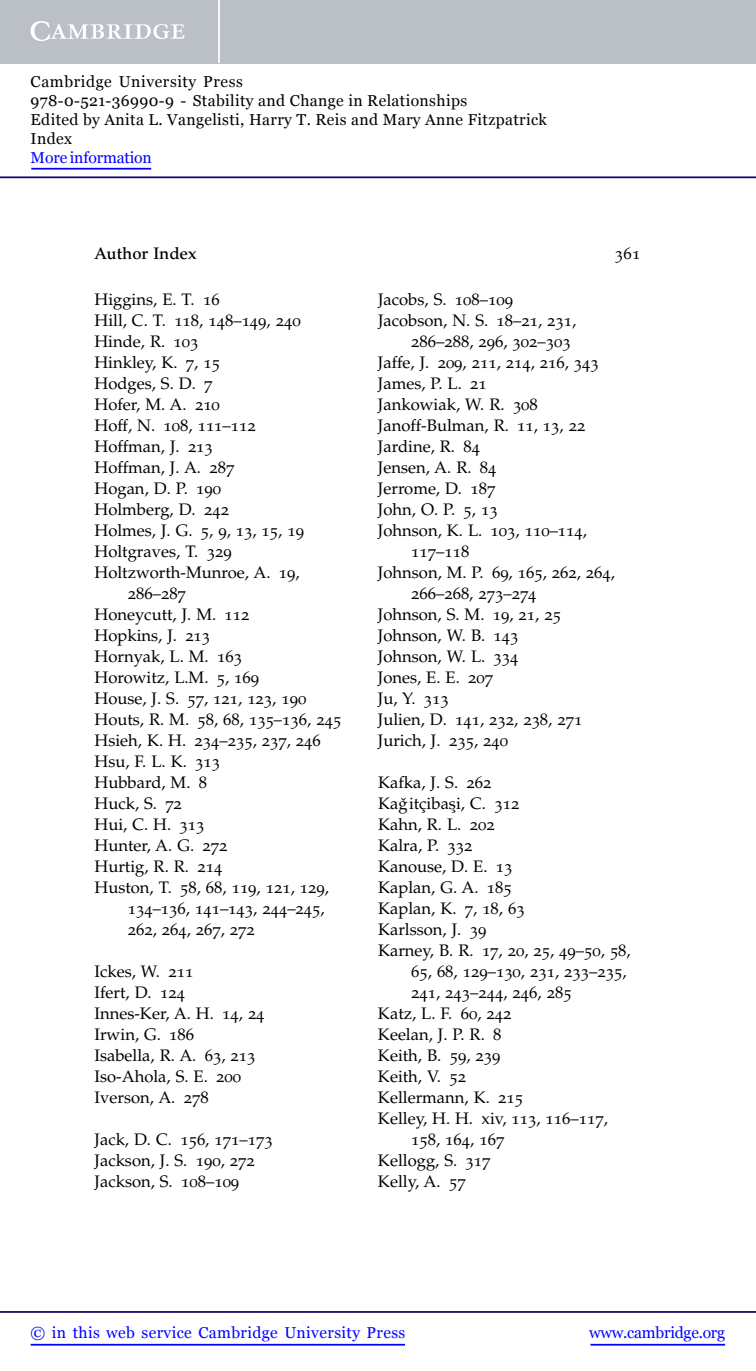
<style>
.page{position:relative;width:756px;height:1371px;background:#fff}
.page>*{position:absolute;margin:0;border:0;box-sizing:border-box;transform-origin:0 0}
.t1{font:16.62px/21px "Palatino";color:#000}
.t2{font:16.62px "Palatino SC";color:#000}
.t3{font:500 16.62px "Palatino";color:#000}
.t4{font:15.75px/18.9px "Georgia";letter-spacing:.025em;color:#000}
.t5{font:15.75px "Georgia";letter-spacing:.025em;color:#00f}
.t6{font:15.75px "Georgia";letter-spacing:-.015em;color:#00f}
.t7{font:15.75px "Georgia";letter-spacing:-.01em;color:#00f}
.s1{font-family:"Palatino SC"}
.s2{font-family:"Palatino"}
</style>
<div class="page">
<div style="left:0;top:0;width:756px;height:63px;background:#bac0c6"></div>
<svg style="left:31px;top:21px;width:154px;height:20px"></svg>
<hr style="left:218px;top:0;width:2px;height:63px;background:#fff">
<hr style="left:0;top:176px;width:756px;height:2px;background:#150666">
<hr style="left:591px;top:1343px;width:134px;height:2px;background:#00f">
<hr style="left:0;top:1310px;width:756px;height:2px;background:#150666">
<hr style="left:31px;top:1343px;width:374px;height:2px;background:#00f">
<hr style="left:31px;top:168px;width:120px;height:2px;background:#00f">
<p class="t4" style="left:31px;top:72px;width:518px">Cambridge University Press<br>978-0-521-36990-9 - Stability and Change in Relationships<br>Edited by Anita L. Vangelisti, Harry T. Reis and Mary Anne Fitzpatrick Index</p>
<p class="t7" style="left:31px;top:148px;width:123px">More information</p>
<p class="t3" style="left:94px;top:247px;width:104px">Author Index</p>
<p class="t2" style="left:615px;top:247px;width:27px">361</p>
<p class="t1" style="left:378px;top:290px;width:137px">Jacobs, S. <span class="s1">108</span>–<span class="s1">109</span></p>
<p class="t1" style="left:378px;top:311px;width:200px">Jacobson, N. S. <span class="s1">18</span>–<span class="s1">21</span>, <span class="s1">231</span>,</p>
<p class="t2" style="left:411px;top:334px;width:161px">286<span class="s2">–</span>288<span class="s2">,</span> 296<span class="s2">,</span> 302<span class="s2">–</span>303</p>
<p class="t2" style="left:378px;top:355px;width:222px"><span class="s2">Jaffe, J.</span> 209<span class="s2">,</span> 211<span class="s2">,</span> 214<span class="s2">,</span> 216<span class="s2">,</span> 343</p>
<p class="t1" style="left:378px;top:374px;width:110px">James, P. L. <span class="s1">21</span></p>
<p class="t1" style="left:378px;top:395px;width:161px">Jankowiak, W. R. <span class="s1">308</span></p>
<p class="t1" style="left:378px;top:416px;width:209px">Janoff-Bulman, R. <span class="s1">11</span>, <span class="s1">13</span>, <span class="s1">22</span></p>
<p class="t1" style="left:378px;top:437px;width:104px">Jardine, R. <span class="s1">84</span></p>
<p class="t1" style="left:378px;top:458px;width:120px">Jensen, A. R. <span class="s1">84</span></p>
<p class="t1" style="left:378px;top:479px;width:119px">Jerrome, D. <span class="s1">187</span></p>
<p class="t1" style="left:378px;top:500px;width:121px">John, O. P. <span class="s1">5</span>, <span class="s1">13</span></p>
<p class="t1" style="left:378px;top:521px;width:211px">Johnson, K. L. <span class="s1">103</span>, <span class="s1">110</span>–<span class="s1">114</span>,</p>
<p class="t2" style="left:411px;top:544px;width:60px">117<span class="s2">–</span>118</p>
<p class="t1" style="left:378px;top:563px;width:239px">Johnson, M. P. <span class="s1">69</span>, <span class="s1">165</span>, <span class="s1">262</span>, <span class="s1">264</span>,</p>
<p class="t2" style="left:411px;top:586px;width:127px">266<span class="s2">–</span>268<span class="s2">,</span> 273<span class="s2">–</span>274</p>
<p class="t1" style="left:378px;top:605px;width:185px">Johnson, S. M. <span class="s1">19</span>, <span class="s1">21</span>, <span class="s1">25</span></p>
<p class="t1" style="left:378px;top:626px;width:142px">Johnson, W. B. <span class="s1">143</span></p>
<p class="t1" style="left:378px;top:647px;width:142px">Johnson, W. L. <span class="s1">334</span></p>
<p class="t1" style="left:378px;top:668px;width:117px">Jones, E. E. <span class="s1">207</span></p>
<p class="t1" style="left:378px;top:689px;width:73px">Ju, Y. <span class="s1">313</span></p>
<p class="t1" style="left:378px;top:710px;width:206px">Julien, D. <span class="s1">141</span>, <span class="s1">232</span>, <span class="s1">238</span>, <span class="s1">271</span></p>
<p class="t1" style="left:378px;top:731px;width:132px">Jurich, J. <span class="s1">235</span>, <span class="s1">240</span></p>
<p class="t1" style="left:378px;top:773px;width:115px">Kafka, J. S. <span class="s1">262</span></p>
<p class="t1" style="left:378px;top:794px;width:143px">Kagˇ itçibas¸i, C. <span class="s1">312</span></p>
<p class="t1" style="left:378px;top:815px;width:118px">Kahn, R. L. <span class="s1">202</span></p>
<p class="t1" style="left:378px;top:836px;width:96px">Kalra, P. <span class="s1">332</span></p>
<p class="t1" style="left:378px;top:857px;width:136px">Kanouse, D. E. <span class="s1">13</span></p>
<p class="t1" style="left:378px;top:878px;width:135px">Kaplan, G. A. <span class="s1">185</span></p>
<p class="t1" style="left:378px;top:899px;width:148px">Kaplan, K. <span class="s1">7</span>, <span class="s1">18</span>, <span class="s1">63</span></p>
<p class="t1" style="left:378px;top:920px;width:110px">Karlsson, J. <span class="s1">39</span></p>
<p class="t1" style="left:378px;top:941px;width:254px">Karney, B. R. <span class="s1">17</span>, <span class="s1">20</span>, <span class="s1">25</span>, <span class="s1">49</span>–<span class="s1">50</span>, <span class="s1">58</span>,</p>
<p class="t2" style="left:411px;top:964px;width:217px">65<span class="s2">,</span> 68<span class="s2">,</span> 129<span class="s2">–</span>130<span class="s2">,</span> 231<span class="s2">,</span> 233<span class="s2">–</span>235<span class="s2">,</span></p>
<p class="t2" style="left:411px;top:985px;width:162px">241<span class="s2">,</span> 243<span class="s2">–</span>244<span class="s2">,</span> 246<span class="s2">,</span> 285</p>
<p class="t1" style="left:378px;top:1004px;width:135px">Katz, L. F. <span class="s1">60</span>, <span class="s1">242</span></p>
<p class="t1" style="left:378px;top:1025px;width:125px">Keelan, J. P. R. <span class="s1">8</span></p>
<p class="t1" style="left:378px;top:1046px;width:124px">Keith, B. <span class="s1">59</span>, <span class="s1">239</span></p>
<p class="t1" style="left:378px;top:1067px;width:90px">Keith, V. <span class="s1">52</span></p>
<p class="t1" style="left:378px;top:1088px;width:147px">Kellermann, K. <span class="s1">215</span></p>
<p class="t1" style="left:378px;top:1109px;width:232px">Kelley, H. H. xiv, <span class="s1">113</span>, <span class="s1">116</span>–<span class="s1">117</span>,</p>
<p class="t2" style="left:411px;top:1132px;width:95px">158<span class="s2">,</span> 164<span class="s2">,</span> 167</p>
<p class="t1" style="left:378px;top:1151px;width:114px">Kellogg, S. <span class="s1">317</span></p>
<p class="t1" style="left:378px;top:1172px;width:89px">Kelly, A. <span class="s1">57</span></p>
<p class="t1" style="left:95px;top:290px;width:127px">Higgins, E. T. <span class="s1">16</span></p>
<p class="t1" style="left:95px;top:311px;width:208px">Hill, C. T. <span class="s1">118</span>, <span class="s1">148</span>–<span class="s1">149</span>, <span class="s1">240</span></p>
<p class="t1" style="left:94px;top:332px;width:106px">Hinde, R. <span class="s1">103</span></p>
<p class="t1" style="left:94px;top:353px;width:127px">Hinkley, K. <span class="s1">7</span>, <span class="s1">15</span></p>
<p class="t1" style="left:95px;top:374px;width:119px">Hodges, S. D. <span class="s1">7</span></p>
<p class="t1" style="left:95px;top:395px;width:127px">Hofer, M. A. <span class="s1">210</span></p>
<p class="t1" style="left:95px;top:416px;width:163px">Hoff, N. <span class="s1">108</span>, <span class="s1">111</span>–<span class="s1">112</span></p>
<p class="t1" style="left:95px;top:437px;width:120px">Hoffman, J. <span class="s1">213</span></p>
<p class="t1" style="left:95px;top:458px;width:141px">Hoffman, J. A. <span class="s1">287</span></p>
<p class="t1" style="left:95px;top:479px;width:128px">Hogan, D. P. <span class="s1">190</span></p>
<p class="t1" style="left:95px;top:500px;width:136px">Holmberg, D. <span class="s1">242</span></p>
<p class="t1" style="left:95px;top:521px;width:211px">Holmes, J. G. <span class="s1">5</span>, <span class="s1">9</span>, <span class="s1">13</span>, <span class="s1">15</span>, <span class="s1">19</span></p>
<p class="t1" style="left:95px;top:542px;width:139px">Holtgraves, T. <span class="s1">329</span></p>
<p class="t1" style="left:95px;top:563px;width:207px">Holtzworth-Munroe, A. <span class="s1">19</span>,</p>
<p class="t2" style="left:128px;top:586px;width:60px">286<span class="s2">–</span>287</p>
<p class="t1" style="left:95px;top:605px;width:156px">Honeycutt, J. M. <span class="s1">112</span></p>
<p class="t1" style="left:95px;top:626px;width:117px">Hopkins, J. <span class="s1">213</span></p>
<p class="t1" style="left:95px;top:647px;width:149px">Hornyak, L. M. <span class="s1">163</span></p>
<p class="t1" style="left:95px;top:668px;width:166px">Horowitz, L.M. <span class="s1">5</span>, <span class="s1">169</span></p>
<p class="t1" style="left:95px;top:689px;width:213px">House, J. S. <span class="s1">57</span>, <span class="s1">121</span>, <span class="s1">123</span>, <span class="s1">190</span></p>
<p class="t1" style="left:95px;top:710px;width:248px">Houts, R. M. <span class="s1">58</span>, <span class="s1">68</span>, <span class="s1">135</span>–<span class="s1">136</span>, <span class="s1">245</span></p>
<p class="t1" style="left:95px;top:731px;width:228px">Hsieh, K. H. <span class="s1">234</span>–<span class="s1">235</span>, <span class="s1">237</span>, <span class="s1">246</span></p>
<p class="t1" style="left:95px;top:752px;width:127px">Hsu, F. L. K. <span class="s1">313</span></p>
<p class="t1" style="left:95px;top:773px;width:114px">Hubbard, M. <span class="s1">8</span></p>
<p class="t1" style="left:95px;top:794px;width:89px">Huck, S. <span class="s1">72</span></p>
<p class="t1" style="left:95px;top:815px;width:111px">Hui, C. H. <span class="s1">313</span></p>
<p class="t1" style="left:95px;top:836px;width:134px">Hunter, A. G. <span class="s1">272</span></p>
<p class="t1" style="left:95px;top:857px;width:129px">Hurtig, R. R. <span class="s1">214</span></p>
<p class="t1" style="left:95px;top:878px;width:236px">Huston, T. <span class="s1">58</span>, <span class="s1">68</span>, <span class="s1">119</span>, <span class="s1">121</span>, <span class="s1">129</span>,</p>
<p class="t2" style="left:128px;top:901px;width:199px">134<span class="s2">–</span>136<span class="s2">,</span> 141<span class="s2">–</span>143<span class="s2">,</span> 244<span class="s2">–</span>245<span class="s2">,</span></p>
<p class="t2" style="left:128px;top:922px;width:129px">262<span class="s2">,</span> 264<span class="s2">,</span> 267<span class="s2">,</span> 272</p>
<p class="t1" style="left:94px;top:962px;width:172px">Ickes, W. <span class="s1">211<br></span>Ifert, D. <span class="s1">124<br></span>Innes-Ker, A. H. <span class="s1">14</span>, <span class="s1">24<br></span>Irwin, G. <span class="s1">186<br></span>Isabella, R. A. <span class="s1">63</span>, <span class="s1">213<br></span>Iso-Ahola, S. E. <span class="s1">200<br></span>Iverson, A. <span class="s1">278</span></p>
<p class="t1" style="left:95px;top:1130px;width:180px">Jack, D. C. <span class="s1">156</span>, <span class="s1">171</span>–<span class="s1">173<br></span>Jackson, J. S. <span class="s1">190</span>, <span class="s1">272<br></span>Jackson, S. <span class="s1">108</span>–<span class="s1">109</span></p>
<p class="t5" style="left:31px;top:1322px;width:376px">© in this web service Cambridge University Press</p>
<p class="t6" style="left:589px;top:1322px;width:137px">www.cambridge.org</p>
</div>
